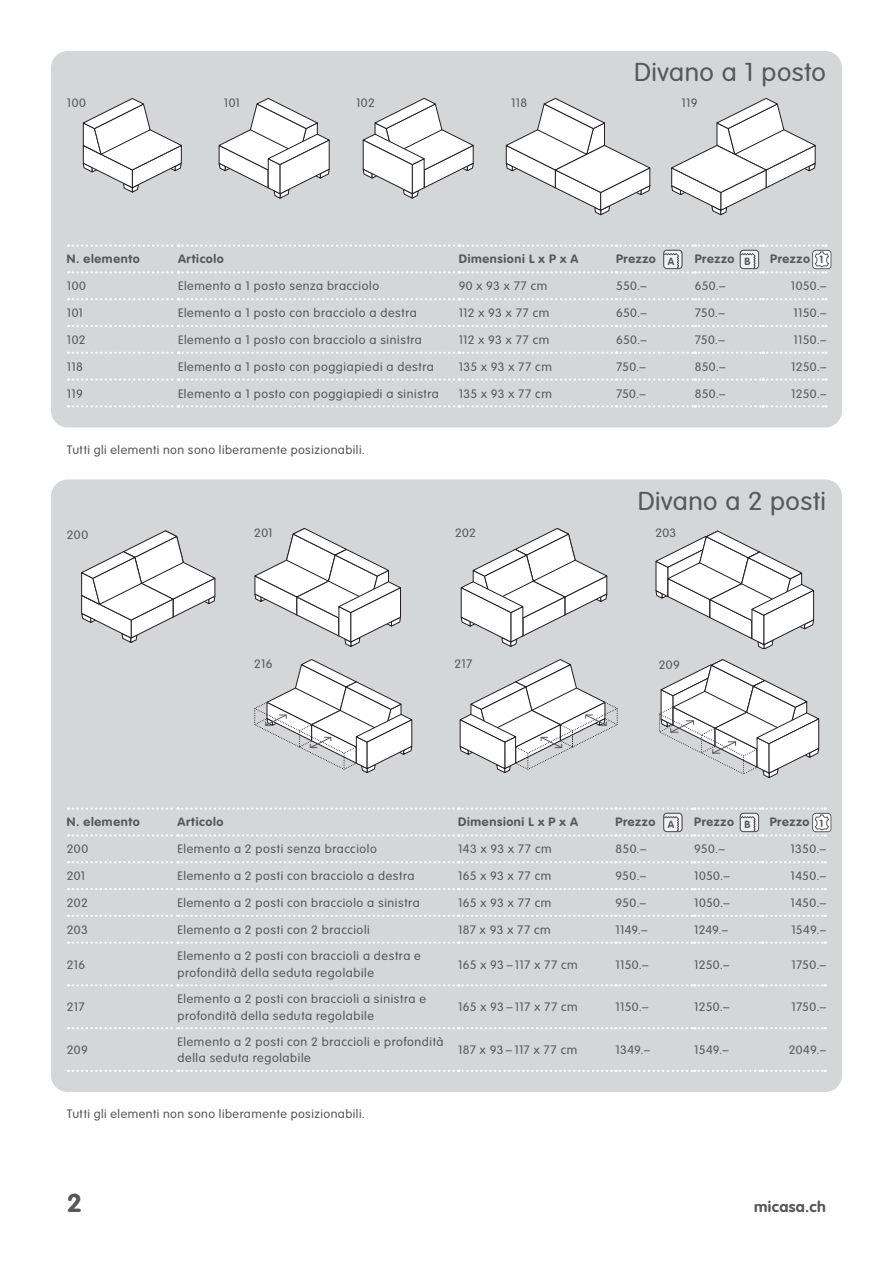
<style>
.page{position:relative;width:893px;height:1263px;background:#fff}
.page>*{position:absolute;margin:0;border:0;box-sizing:border-box;transform-origin:0 0}
.t1{font:300 25.5px "VAG Rounded Std";letter-spacing:.02em;color:#57585a;scale:1.05 1}
.t2{font:700 25.5px "VAG Rounded Std";color:#57585a;scale:1.05 1}
.t3{font:700 15px "VAG Rounded Std";letter-spacing:.02em;color:#57585a;scale:1.05 1}
.t4{font:300 12px/16.5px "VAG Rounded Std";letter-spacing:.04em;color:#57585a;scale:1.05 1}
.t5{font:700 12px "VAG Rounded Std";letter-spacing:.045em;color:#57585a;scale:1.05 1}
.t6{font:300 12px "VAG Rounded Std";letter-spacing:.02em;color:#57585a;scale:1.05 1}
.t7{font:700 10.2px "VAG Rounded Std";color:#57585a}
</style>
<div class="page">
<div style="left:51px;top:51px;width:791px;height:376px;background:#d5d6d8;border-radius:17px"></div>
<div style="left:51px;top:479px;width:791px;height:613px;background:#d5d6d8;border-radius:17px"></div>
<svg style="left:68px;top:298px;width:758px;height:2px"></svg>
<svg style="left:68px;top:325px;width:758px;height:2px"></svg>
<svg style="left:68px;top:352px;width:758px;height:2px"></svg>
<svg style="left:68px;top:378px;width:758px;height:3px"></svg>
<svg style="left:68px;top:405px;width:758px;height:2px"></svg>
<svg style="left:68px;top:861px;width:758px;height:2px"></svg>
<svg style="left:68px;top:888px;width:758px;height:2px"></svg>
<svg style="left:68px;top:915px;width:758px;height:2px"></svg>
<svg style="left:68px;top:941px;width:758px;height:3px"></svg>
<svg style="left:68px;top:984px;width:758px;height:2px"></svg>
<svg style="left:68px;top:1027px;width:758px;height:2px"></svg>
<svg style="left:68px;top:1070px;width:758px;height:2px"></svg>
<svg style="left:68px;top:244px;width:763px;height:30px"></svg>
<div style="left:812px;top:250px;width:19px;height:19px;border:1px solid #57585a;border-radius:3px"></div>
<svg style="left:68px;top:807px;width:763px;height:29px"></svg>
<div style="left:812px;top:813px;width:19px;height:19px;border:1px solid #57585a;border-radius:3px"></div>
<svg style="left:363px;top:98px;width:111px;height:101px"></svg>
<svg style="left:506px;top:98px;width:144px;height:117px"></svg>
<svg style="left:671px;top:98px;width:145px;height:117px"></svg>
<svg style="left:219px;top:98px;width:111px;height:101px"></svg>
<svg style="left:461px;top:528px;width:146px;height:119px"></svg>
<svg style="left:254px;top:528px;width:147px;height:119px"></svg>
<svg style="left:655px;top:530px;width:159px;height:119px"></svg>
<svg style="left:254px;top:659px;width:158px;height:114px"></svg>
<svg style="left:460px;top:659px;width:158px;height:114px"></svg>
<svg style="left:659px;top:659px;width:161px;height:119px"></svg>
<svg style="left:82px;top:98px;width:100px;height:95px"></svg>
<svg style="left:81px;top:530px;width:135px;height:113px"></svg>
<p class="t4" style="left:67px;top:95px;width:20px">100</p>
<h1 class="t1" style="left:634px;top:58px;width:184px">Divano a 1 posto</h1>
<p class="t4" style="left:224px;top:95px;width:17px">101</p>
<p class="t4" style="left:356px;top:95px;width:19px">102</p>
<p class="t4" style="left:511px;top:95px;width:17px">118</p>
<p class="t4" style="left:682px;top:95px;width:17px">119</p>
<p class="t5" style="left:67px;top:252px;width:71px">N. elemento</p>
<p class="t5" style="left:178px;top:252px;width:45px">Articolo</p>
<p class="t5" style="left:459px;top:252px;width:116px">Dimensioni L x P x A</p>
<p class="t5" style="left:616px;top:252px;width:39px">Prezzo</p>
<p class="t5" style="left:695px;top:252px;width:39px">Prezzo</p>
<p class="t5" style="left:770px;top:252px;width:39px">Prezzo</p>
<p class="t4" style="left:67px;top:278px;width:20px">100</p>
<p class="t4" style="left:178px;top:278px;width:193px">Elemento a 1 posto senza bracciolo</p>
<p class="t4" style="left:459px;top:278px;width:86px">90 x 93 x 77 cm</p>
<p class="t4" style="left:616px;top:278px;width:31px">550.–</p>
<p class="t4" style="left:695px;top:278px;width:31px">650.–</p>
<p class="t4" style="left:791px;top:278px;width:35px">1050.–</p>
<p class="t4" style="left:67px;top:305px;width:17px">101</p>
<p class="t4" style="left:178px;top:305px;width:229px">Elemento a 1 posto con bracciolo a destra</p>
<p class="t4" style="left:459px;top:305px;width:88px">112 x 93 x 77 cm</p>
<p class="t4" style="left:616px;top:305px;width:31px">650.–</p>
<p class="t4" style="left:695px;top:305px;width:30px">750.–</p>
<p class="t4" style="left:794px;top:305px;width:33px">1150.–</p>
<p class="t4" style="left:67px;top:332px;width:19px">102</p>
<p class="t4" style="left:178px;top:332px;width:234px">Elemento a 1 posto con bracciolo a sinistra</p>
<p class="t4" style="left:459px;top:332px;width:88px">112 x 93 x 77 cm</p>
<p class="t4" style="left:616px;top:332px;width:31px">650.–</p>
<p class="t4" style="left:695px;top:332px;width:30px">750.–</p>
<p class="t4" style="left:794px;top:332px;width:33px">1150.–</p>
<p class="t4" style="left:67px;top:359px;width:17px">118</p>
<p class="t4" style="left:178px;top:359px;width:245px">Elemento a 1 posto con poggiapiedi a destra</p>
<p class="t4" style="left:459px;top:359px;width:90px">135 x 93 x 77 cm</p>
<p class="t4" style="left:616px;top:359px;width:30px">750.–</p>
<p class="t4" style="left:695px;top:359px;width:31px">850.–</p>
<p class="t4" style="left:791px;top:359px;width:35px">1250.–</p>
<p class="t4" style="left:67px;top:386px;width:17px">119</p>
<p class="t4" style="left:178px;top:386px;width:250px">Elemento a 1 posto con poggiapiedi a sinistra</p>
<p class="t4" style="left:459px;top:386px;width:90px">135 x 93 x 77 cm</p>
<p class="t4" style="left:616px;top:386px;width:30px">750.–</p>
<p class="t4" style="left:695px;top:386px;width:31px">850.–</p>
<p class="t4" style="left:791px;top:386px;width:35px">1250.–</p>
<p class="t7" style="left:819px;top:254px;width:5px">1</p>
<p class="t7" style="left:668px;top:256px;width:8px">A</p>
<p class="t7" style="left:745px;top:256px;width:7px">B</p>
<p class="t4" style="left:67px;top:442px;width:285px">Tutti gli elementi non sono liberamente posizionabili.</p>
<h1 class="t1" style="left:638px;top:486px;width:181px">Divano a 2 posti</h1>
<p class="t4" style="left:67px;top:527px;width:22px">200</p>
<p class="t4" style="left:254px;top:525px;width:19px">201</p>
<p class="t4" style="left:455px;top:525px;width:21px">202</p>
<p class="t4" style="left:655px;top:525px;width:21px">203</p>
<p class="t4" style="left:254px;top:656px;width:19px">216</p>
<p class="t4" style="left:455px;top:656px;width:18px">217</p>
<p class="t4" style="left:659px;top:657px;width:21px">209</p>
<p class="t5" style="left:67px;top:815px;width:71px">N. elemento</p>
<p class="t5" style="left:178px;top:815px;width:45px">Articolo</p>
<p class="t5" style="left:458px;top:815px;width:116px">Dimensioni L x P x A</p>
<p class="t5" style="left:615px;top:815px;width:39px">Prezzo</p>
<p class="t5" style="left:694px;top:815px;width:39px">Prezzo</p>
<p class="t5" style="left:770px;top:815px;width:39px">Prezzo</p>
<p class="t4" style="left:67px;top:841px;width:22px">200</p>
<p class="t4" style="left:178px;top:841px;width:191px">Elemento a 2 posti senza bracciolo</p>
<p class="t4" style="left:458px;top:841px;width:90px">143 x 93 x 77 cm</p>
<p class="t4" style="left:615px;top:841px;width:31px">850.–</p>
<p class="t4" style="left:694px;top:841px;width:31px">950.–</p>
<p class="t4" style="left:791px;top:841px;width:35px">1350.–</p>
<p class="t4" style="left:67px;top:868px;width:19px">201</p>
<p class="t4" style="left:178px;top:868px;width:227px">Elemento a 2 posti con bracciolo a destra</p>
<p class="t4" style="left:458px;top:868px;width:90px">165 x 93 x 77 cm</p>
<p class="t4" style="left:615px;top:868px;width:31px">950.–</p>
<p class="t4" style="left:694px;top:868px;width:35px">1050.–</p>
<p class="t4" style="left:791px;top:868px;width:35px">1450.–</p>
<p class="t4" style="left:67px;top:895px;width:21px">202</p>
<p class="t4" style="left:178px;top:895px;width:232px">Elemento a 2 posti con bracciolo a sinistra</p>
<p class="t4" style="left:458px;top:895px;width:90px">165 x 93 x 77 cm</p>
<p class="t4" style="left:615px;top:895px;width:31px">950.–</p>
<p class="t4" style="left:694px;top:895px;width:35px">1050.–</p>
<p class="t4" style="left:791px;top:895px;width:35px">1450.–</p>
<p class="t4" style="left:67px;top:922px;width:21px">203</p>
<p class="t4" style="left:178px;top:922px;width:185px">Elemento a 2 posti con 2 braccioli</p>
<p class="t4" style="left:458px;top:922px;width:90px">187 x 93 x 77 cm</p>
<p class="t4" style="left:615px;top:922px;width:32px">1149.–</p>
<p class="t4" style="left:694px;top:922px;width:34px">1249.–</p>
<p class="t4" style="left:791px;top:922px;width:34px">1549.–</p>
<p class="t4" style="left:67px;top:956px;width:19px">216</p>
<p class="t4" style="left:178px;top:948px;width:233px">Elemento a 2 posti con braccioli a destra e profondità della seduta regolabile</p>
<p class="t6" style="left:458px;top:957px;width:115px">165 x 93 – 117 x 77 cm</p>
<p class="t4" style="left:615px;top:956px;width:33px">1150.–</p>
<p class="t4" style="left:694px;top:956px;width:35px">1250.–</p>
<p class="t4" style="left:791px;top:956px;width:34px">1750.–</p>
<p class="t4" style="left:67px;top:999px;width:18px">217</p>
<p class="t4" style="left:178px;top:991px;width:238px">Elemento a 2 posti con braccioli a sinistra e profondità della seduta regolabile</p>
<p class="t6" style="left:458px;top:1000px;width:115px">165 x 93 – 117 x 77 cm</p>
<p class="t4" style="left:615px;top:999px;width:33px">1150.–</p>
<p class="t4" style="left:694px;top:999px;width:35px">1250.–</p>
<p class="t4" style="left:791px;top:999px;width:34px">1750.–</p>
<p class="t4" style="left:67px;top:1042px;width:21px">209</p>
<p class="t4" style="left:178px;top:1034px;width:255px">Elemento a 2 posti con 2 braccioli e profondità della seduta regolabile</p>
<p class="t6" style="left:458px;top:1043px;width:115px">187 x 93 – 117 x 77 cm</p>
<p class="t4" style="left:615px;top:1042px;width:35px">1349.–</p>
<p class="t4" style="left:694px;top:1042px;width:34px">1549.–</p>
<p class="t4" style="left:789px;top:1042px;width:37px">2049.–</p>
<p class="t7" style="left:819px;top:817px;width:5px">1</p>
<p class="t7" style="left:668px;top:819px;width:8px">A</p>
<p class="t7" style="left:745px;top:819px;width:7px">B</p>
<p class="t4" style="left:67px;top:1106px;width:285px">Tutti gli elementi non sono liberamente posizionabili.</p>
<h1 class="t2" style="left:67px;top:1188px;width:16px">2</h1>
<p class="t3" style="left:754px;top:1198px;width:70px">micasa.ch</p>
</div>
